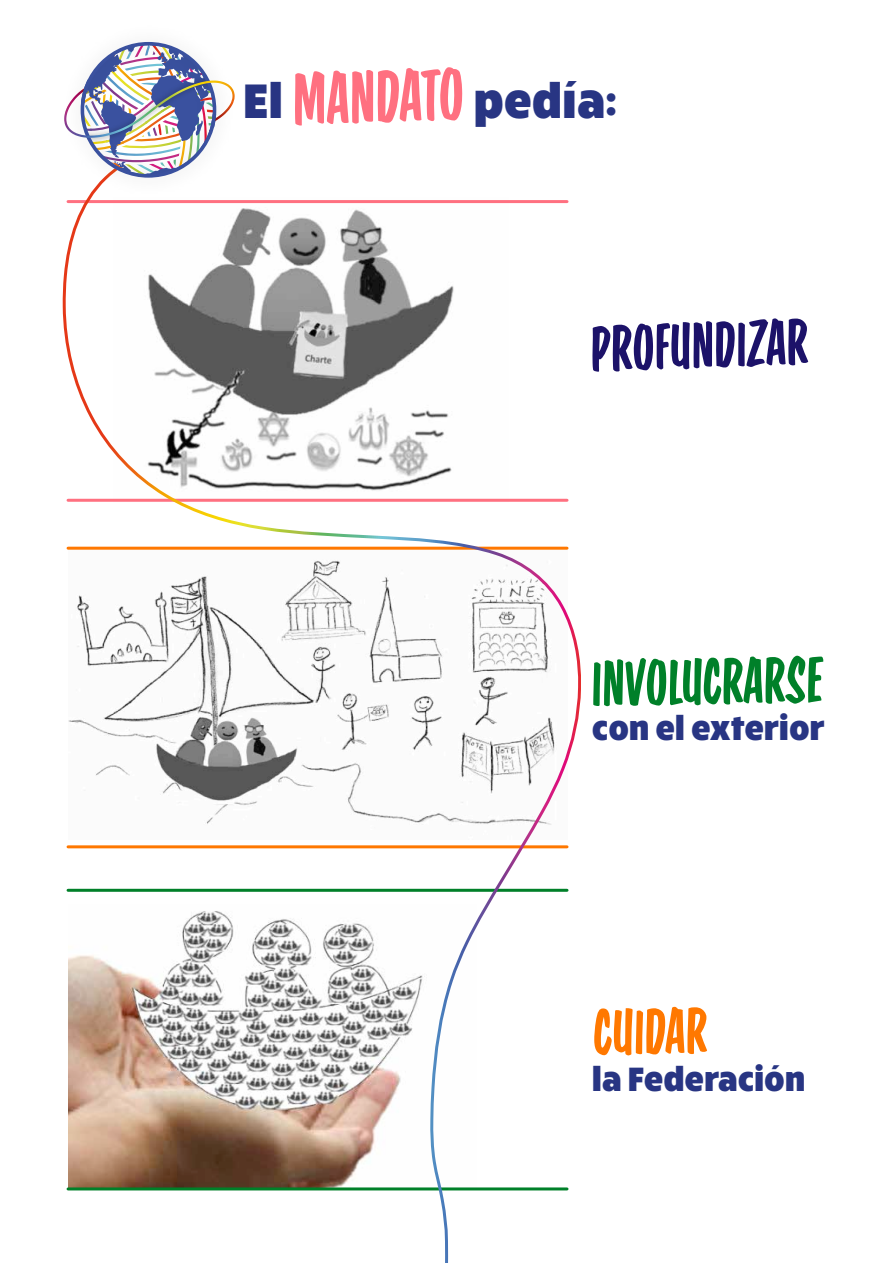
<style>
.page{position:relative;width:893px;height:1263px;background:#fff}
.page>*{position:absolute;margin:0;border:0;box-sizing:border-box;transform-origin:0 0}
.t1{font:73.5px "Filmotype Ace";color:#ff7080}
.t2{font:64.5px "Filmotype Ace";color:#008029}
.t3{font:64.5px "Filmotype Ace";color:#1c1269}
.t4{font:64.5px "Filmotype Ace";color:#ff7800}
.t5{font:900 49.5px "Ruck Sack";letter-spacing:-.005em;color:#283583}
.t6{font:900 34.5px "Ruck Sack";letter-spacing:-.005em;color:#283583}
</style>
<div class="page">
<svg style="left:62px;top:200px;width:518px;height:1063px"></svg>
<img style="left:62px;top:41px;width:181px;height:163px">
<img style="left:64px;top:42px;width:168px;height:136px">
<h1 class="t1" style="left:290px;top:55px;width:174px;rotate:-2deg">MANDATO</h1>
<h3 class="t5" style="left:243px;top:67px;width:42px">El</h3>
<h3 class="t5" style="left:473px;top:67px;width:145px">pedía:</h3>
<h2 class="t3" style="left:588px;top:310px;width:220px;rotate:-2deg">PROFUNDIZAR</h2>
<h2 class="t2" style="left:590px;top:644px;width:234px;rotate:-1deg">INVOLUCRARSE</h2>
<p class="t6" style="left:592px;top:705px;width:234px">con el exterior</p>
<h2 class="t4" style="left:592px;top:993px;width:116px;rotate:-1deg">CUIDAR</h2>
<p class="t6" style="left:592px;top:1056px;width:215px">la Federación</p>
</div>
